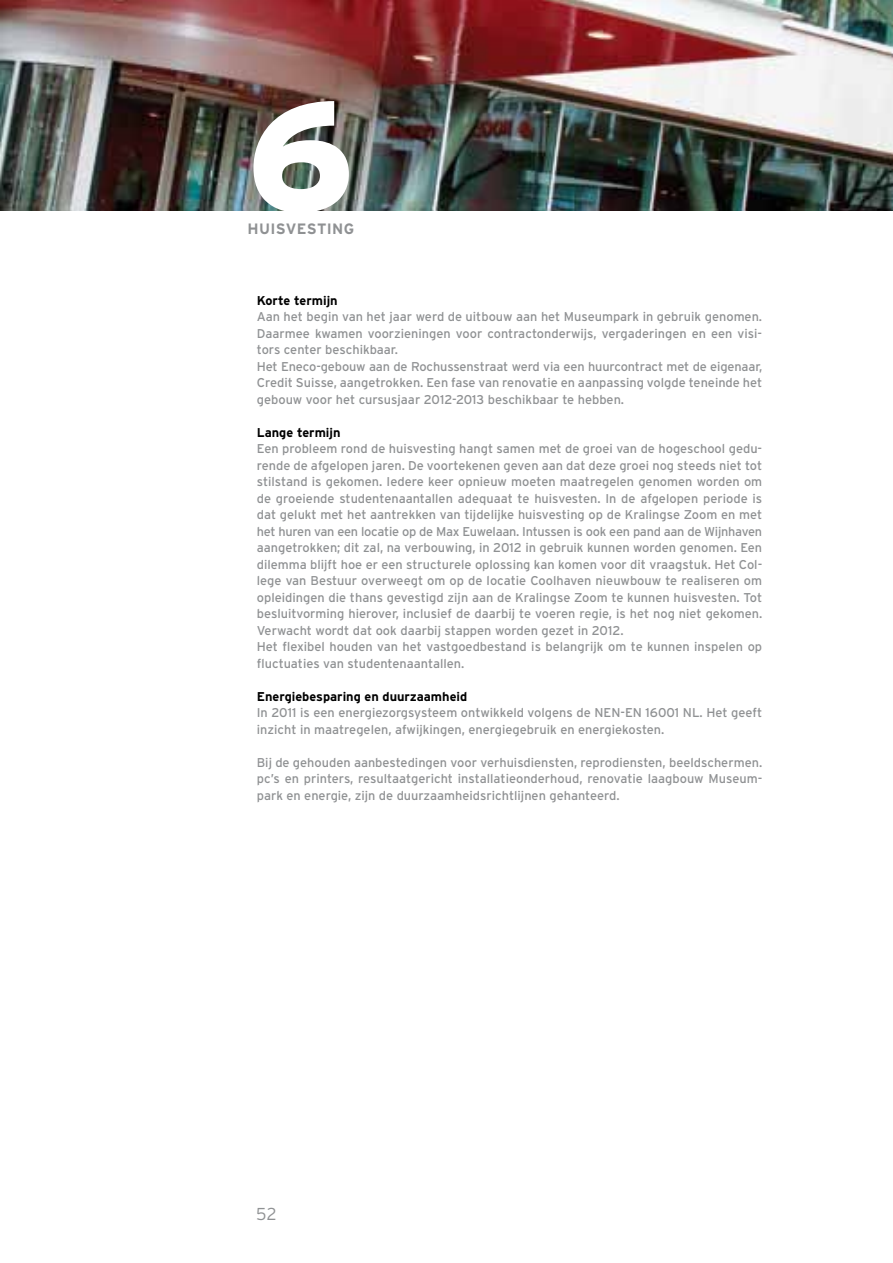
<style>
.page{position:relative;width:893px;height:1263px;background:#fff}
.page>*{position:absolute;margin:0;border:0;box-sizing:border-box;transform-origin:0 0}
.t1{font:900 154.8px "Interstate";color:#fff}
.t2{font:300 17.25px "Interstate";color:#8f9193}
.t3{font:700 15px "Interstate";color:#8f9193}
.t4{font:12.75px/16.5px "Interstate";color:#8f9193}
.t5{font:700 12.75px "Interstate";color:#000}
</style>
<div class="page">
<img style="left:0;top:0;width:893px;height:210px">
<h1 class="t1" style="left:247px;top:68px;width:109px">6</h1>
<p class="t3" style="left:247px;top:221px;width:108px">H uisvesti ng</p>
<p class="t5" style="left:257px;top:293px;width:82px">Korte termijn</p>
<p class="t4" style="left:257px;top:309px;width:507px">Aan het begin van het jaar werd de uitbouw aan het Museumpark in gebruik genomen.<br>Daarmee kwamen voorzieningen voor contractonderwijs, vergaderingen en een visi&shy;tors center beschikbaar.<br>Het Eneco-gebouw aan de Rochussenstraat werd via een huurcontract met de eigenaar, Credit Suisse, aangetrokken. Een fase van renovatie en aanpassing volgde teneinde het gebouw voor het cursusjaar 2012-2013 beschikbaar te hebben.</p>
<p class="t5" style="left:257px;top:425px;width:85px">Lange termijn</p>
<p class="t4" style="left:257px;top:441px;width:507px">Een probleem rond de huisvesting hangt samen met de groei van de hogeschool gedu&shy;rende de afgelopen jaren. De voortekenen geven aan dat deze groei nog steeds niet tot stilstand is gekomen. Iedere keer opnieuw moeten maatregelen genomen worden om de groeiende studentenaantallen adequaat te huisvesten. In de afgelopen periode is dat gelukt met het aantrekken van tijdelijke huisvesting op de Kralingse Zoom en met het huren van een locatie op de Max Euwelaan. Intussen is ook een pand aan de Wijnhaven aangetrokken; dit zal, na verbouwing, in 2012 in gebruik kunnen worden genomen. Een dilemma blijft hoe er een structurele oplossing kan komen voor dit vraagstuk. Het Col&shy;lege van Bestuur overweegt om op de locatie Coolhaven nieuwbouw te realiseren om opleidingen die thans gevestigd zijn aan de Kralingse Zoom te kunnen huisvesten. Tot besluitvorming hierover, inclusief de daarbij te voeren regie, is het nog niet gekomen.<br>Verwacht wordt dat ook daarbij stappen worden gezet in 2012.<br>Het flexibel houden van het vastgoedbestand is belangrijk om te kunnen inspelen op fluctuaties van studentenaantallen.</p>
<p class="t5" style="left:257px;top:689px;width:212px">Energiebesparing en duurzaamheid</p>
<p class="t4" style="left:257px;top:705px;width:507px">In 2011 is een energiezorgsysteem ontwikkeld volgens de NEN-EN 16001 NL. Het geeft inzicht in maatregelen, afwijkingen, energiegebruik en energiekosten.</p>
<p class="t4" style="left:257px;top:754px;width:507px;text-align:justify">Bij de gehouden aanbestedingen voor verhuisdiensten, reprodiensten, beeldschermen. pc’s en printers, resultaatgericht installatieonderhoud, renovatie laagbouw Museum&shy;park en energie, zijn de duurzaamheidsrichtlijnen gehanteerd.</p>
<h2 class="t2" style="left:256px;top:1204px;width:22px">52</h2>
</div>
